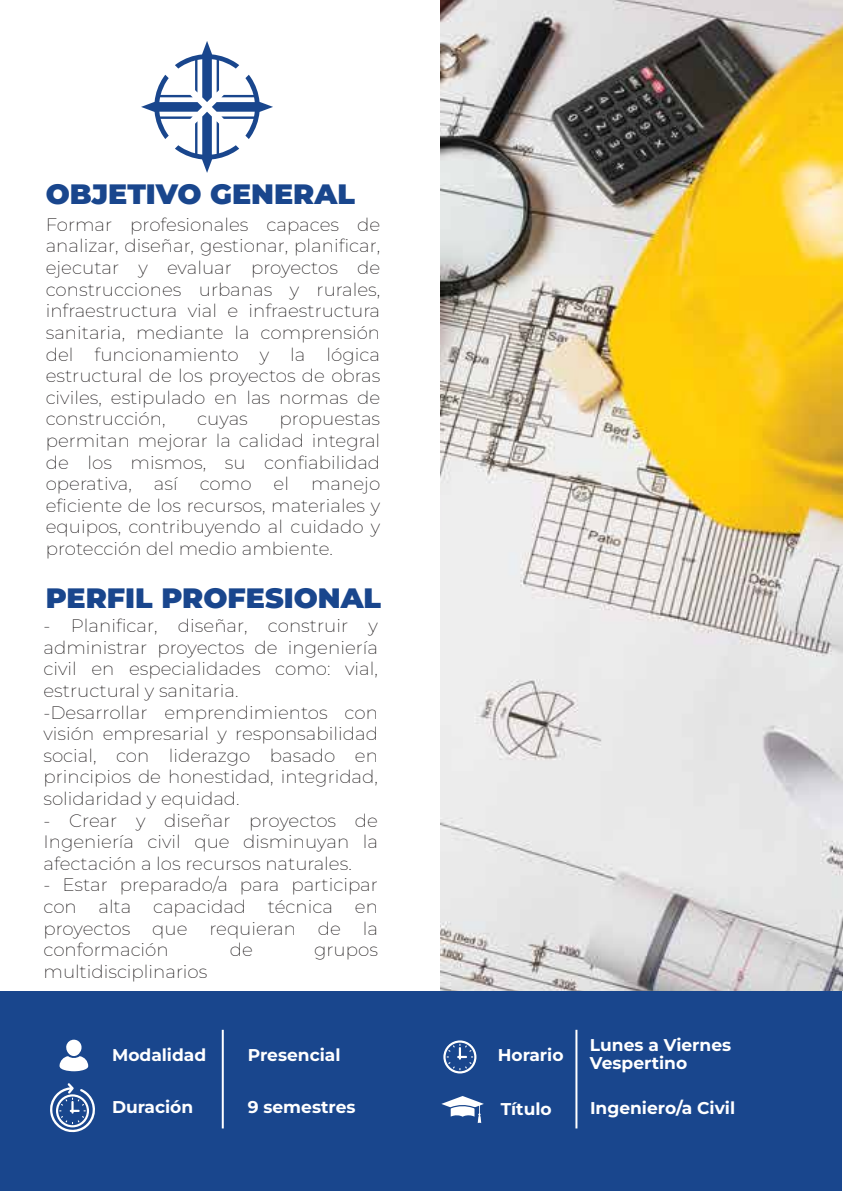
<style>
.page{position:relative;width:843px;height:1191px;background:#fff}
.page>*{position:absolute;margin:0;border:0;box-sizing:border-box;transform-origin:0 0}
.t1{font:900 28px "Montserrat";color:#19468d}
.t2{font:200 18px/21.6px "Montserrat";color:#231f20;text-align:justify}
.t3{font:700 17px/18.4px "Montserrat";color:#fff}
</style>
<div class="page">
<hr style="left:842px;top:188px;width:1px;height:160px;background:#6384bc">
<hr style="left:842px;top:388px;width:1px;height:161px;background:#6384bc">
<hr style="left:842px;top:588px;width:1px;height:161px;background:#6384bc">
<hr style="left:842px;top:789px;width:1px;height:160px;background:#6384bc">
<svg style="left:141px;top:41px;width:132px;height:132px"></svg>
<hr style="left:842px;top:976px;width:1px;height:160px;background:#6384bc">
<img style="left:440px;top:0;width:402px;height:991px">
<div style="left:0;top:991px;width:842px;height:200px;background:#19468d"></div>
<hr style="left:222px;top:1029px;width:2px;height:99px;background:#fff">
<svg style="left:59px;top:1039px;width:29px;height:32px"></svg>
<hr style="left:575px;top:1029px;width:2px;height:99px;background:#fff">
<svg style="left:441px;top:1096px;width:43px;height:27px"></svg>
<svg style="left:50px;top:1083px;width:45px;height:49px"></svg>
<svg style="left:443px;top:1040px;width:33px;height:33px"></svg>
<h1 class="t1" style="left:46px;top:176px;width:311px">OBJETIVO GENERAL</h1>
<p class="t2" style="left:46px;top:213px;width:336px">Formar profesionales capaces de analizar, diseñar, gestionar, planificar, ejecutar y evaluar proyectos de construcciones urbanas y rurales, infraestructura vial e infraestructura sanitaria, mediante la comprensión del funcionamiento y la lógica estructural de los proyectos de obras civiles, estipulado en las normas de construcción,</p>
<p class="t2" style="left:46px;top:408px;width:336px;text-indent:234px">propuestas permitan mejorar la calidad integral de los mismos, su confiabilidad operativa, así como el manejo eficiente de los recursos, materiales y equipos, contribuyendo al cuidado y protección del medio ambiente.</p>
<h1 class="t1" style="left:46px;top:579px;width:337px">PERFIL PROFESIONAL</h1>
<p class="t2" style="left:43px;top:614px;width:336px;text-align:left">- Planificar, diseñar, construir y administrar proyectos de ingeniería civil en especialidades como: vial, estructural y sanitaria.<br>-Desarrollar emprendimientos con visión empresarial y responsabilidad social, con liderazgo basado en principios de honestidad, integridad, solidaridad y equidad.</p>
<p class="t2" style="left:43px;top:809px;width:336px">- Crear y diseñar proyectos de Ingeniería civil que disminuyan la afectación a los recursos naturales.</p>
<p class="t2" style="left:43px;top:873px;width:336px">- Estar preparado/a para participar con alta capacidad técnica en proyectos que requieran de la conformación</p>
<p class="t2" style="left:197px;top:408px;width:52px">cuyas</p>
<p class="t2" style="left:230px;top:938px;width:25px">de</p>
<p class="t2" style="left:314px;top:938px;width:65px">grupos</p>
<p class="t2" style="left:43px;top:960px;width:165px">multidisciplinarios</p>
<p class="t3" style="left:112px;top:1045px;width:96px">Modalidad</p>
<p class="t3" style="left:112px;top:1097px;width:83px">Duración</p>
<p class="t3" style="left:248px;top:1045px;width:94px">Presencial</p>
<p class="t3" style="left:248px;top:1097px;width:109px">9 semestres</p>
<p class="t3" style="left:497px;top:1045px;width:67px">Horario</p>
<p class="t3" style="left:590px;top:1035px;width:143px">Lunes a Viernes<br>Vespertino</p>
<p class="t3" style="left:500px;top:1099px;width:52px">Título</p>
<p class="t3" style="left:590px;top:1098px;width:147px">Ingeniero/a Civil</p>
</div>
